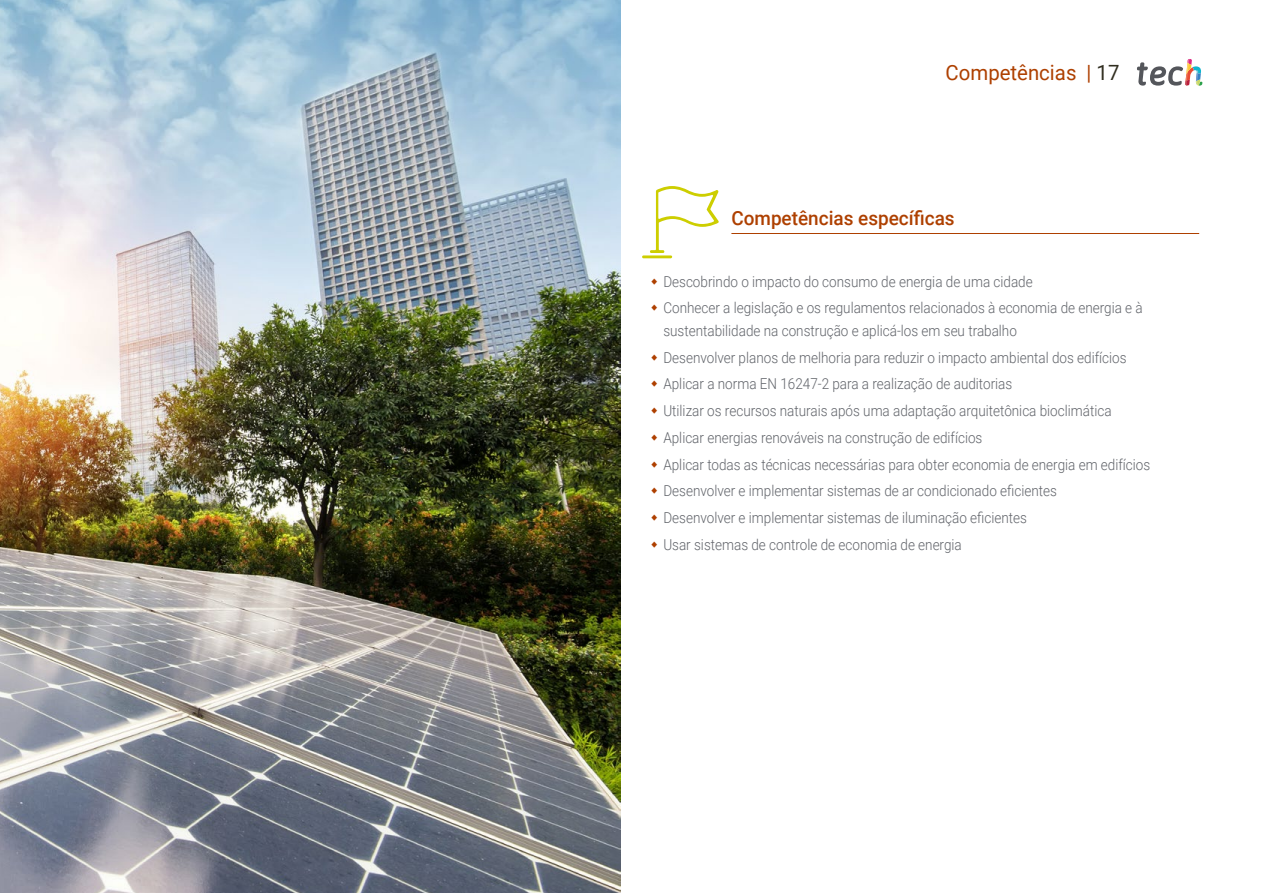
<style>
.page{position:relative;width:1263px;height:893px;background:#fff}
.page>*{position:absolute;margin:0;border:0;box-sizing:border-box;transform-origin:0 0}
.t1{font:21px "Roboto";color:#ae4000}
.t2{font:500 19.5px "Roboto";color:#ae4000}
.t3{font:300 15px/26.7px "Roboto";color:#61646a;scale:.9 1}
.s1{color:#312e20}
</style>
<div class="page">
<hr style="left:731px;top:233px;width:468px;height:1px;background:#ae4000">
<hr style="left:642px;top:255px;width:30px;height:3px;background:#cdce00">
<svg style="left:650px;top:186px;width:69px;height:67px"></svg>
<svg style="left:1137px;top:59px;width:65px;height:27px"></svg>
<img style="left:0;top:0;width:621px;height:893px">
<h1 class="t1" style="left:946px;top:57px;width:175px">Competências | <span class="s1">17</span></h1>
<h2 class="t2" style="left:731px;top:205px;width:225px">Competências específicas</h2>
<p class="t3" style="left:663px;top:267px;width:534px">Descobrindo o impacto do consumo de energia de uma cidade<br>Conhecer a legislação e os regulamentos relacionados à economia de energia e à</p>
<p class="t3" style="left:663px;top:317px;width:542px">sustentabilidade na construção e aplicá-los em seu trabalho<br>Desenvolver planos de melhoria para reduzir o impacto ambiental dos edifícios Aplicar a norma EN 16247-2 para a realização de auditorias<br>Utilizar os recursos naturais após uma adaptação arquitetônica bioclimática Aplicar energias renováveis na construção de edifícios<br>Aplicar todas as técnicas necessárias para obter economia de energia em edifícios Desenvolver e implementar sistemas de ar condicionado eficientes<br>Desenvolver e implementar sistemas de iluminação eficientes<br>Usar sistemas de controle de economia de energia</p>
</div>
